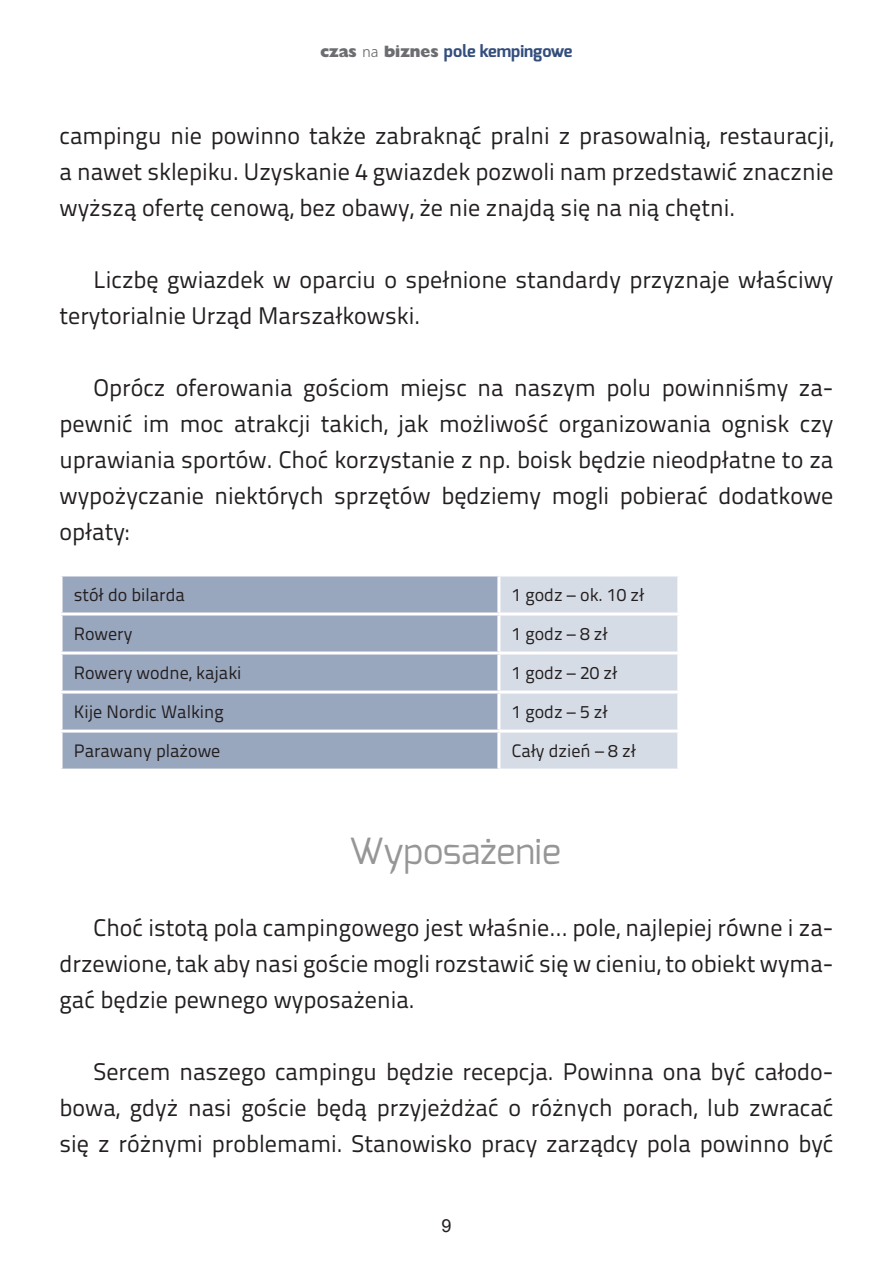
<style>
.page{position:relative;width:893px;height:1276px;background:#fff}
.page>*{position:absolute;margin:0;border:0;box-sizing:border-box;transform-origin:0 0}
.srodtyt{font:36px "Exo";color:#969696}
.Body_Text{font:24px/36px "Titillium Text 22 L";color:#231f20;text-align:justify}
.tabela_body{font:18px "Titillium Text 22 L";color:#231f20}
.t1{font:18px "Arial";color:#231f20}
.t2{font:700 16.5px "Exo";color:#334e7d}
.s1{font-family:"Humanst 521 X Bd PL";font-weight:400;font-size:15px;color:#6c6d70}
.s2{font-family:"Humnst 777 Lt PL";font-weight:400;font-size:15px;color:#6c6d70}
</style>
<div class="page">
<div style="left:63px;top:576px;width:434px;height:192px;background:#99a7be"></div>
<div style="left:500px;top:576px;width:177px;height:192px;background:#d6dce5"></div>
<hr style="left:60px;top:612px;width:439px;height:3px;background:#fff">
<hr style="left:499px;top:612px;width:181px;height:3px;background:#fff">
<hr style="left:60px;top:651px;width:439px;height:3px;background:#fff">
<hr style="left:499px;top:651px;width:181px;height:3px;background:#fff">
<hr style="left:60px;top:690px;width:439px;height:3px;background:#fff">
<hr style="left:499px;top:690px;width:181px;height:3px;background:#fff">
<hr style="left:60px;top:729px;width:439px;height:3px;background:#fff">
<hr style="left:499px;top:729px;width:181px;height:3px;background:#fff">
<p class="t2" style="left:320px;top:41px;width:253px"><span class="s1">czas</span> <span class="s2">na</span> <span class="s1">biznes</span> pole kempingowe</p>
<p class="Body_Text" style="left:60px;top:116px;width:775px">campingu nie powinno także zabraknąć pralni z prasowalnią, restauracji, a nawet sklepiku. Uzyskanie 4 gwiazdek pozwoli nam przedstawić znacznie wyższą ofertę cenową, bez obawy, że nie znajdą się na nią chętni.</p>
<p class="Body_Text" style="left:60px;top:260px;width:775px;text-indent:34px">Liczbę gwiazdek w oparciu o spełnione standardy przyznaje właściwy terytorialnie Urząd Marszałkowski.</p>
<p class="Body_Text" style="left:60px;top:368px;width:775px;text-indent:34px">Oprócz oferowania gościom miejsc na naszym polu powinniśmy za&shy;pewnić im moc atrakcji takich, jak możliwość organizowania ognisk czy uprawiania sportów. Choć korzystanie z np. boisk będzie nieodpłatne to za wypożyczanie niektórych sprzętów będziemy mogli pobierać dodatkowe opłaty:</p>
<p class="tabela_body" style="left:74px;top:581px;width:113px">stół do bilarda</p>
<p class="tabela_body" style="left:512px;top:581px;width:134px">1 godz – ok. 10 zł</p>
<p class="tabela_body" style="left:74px;top:620px;width:60px">Rowery</p>
<p class="tabela_body" style="left:512px;top:620px;width:98px">1 godz – 8 zł</p>
<p class="tabela_body" style="left:74px;top:659px;width:169px">Rowery wodne, kajaki</p>
<p class="tabela_body" style="left:512px;top:659px;width:107px">1 godz – 20 zł</p>
<p class="tabela_body" style="left:74px;top:698px;width:151px">Kije Nordic Walking</p>
<p class="tabela_body" style="left:512px;top:698px;width:98px">1 godz – 5 zł</p>
<p class="tabela_body" style="left:74px;top:737px;width:148px">Parawany plażowe</p>
<p class="tabela_body" style="left:512px;top:737px;width:126px">Cały dzień – 8 zł</p>
<p class="srodtyt" style="left:349px;top:828px;width:213px">Wyposażenie</p>
<p class="Body_Text" style="left:60px;top:908px;width:775px;text-indent:34px">Choć istotą pola campingowego jest właśnie… pole, najlepiej równe i za&shy;drzewione, tak aby nasi goście mogli rozstawić się w cieniu, to obiekt wyma&shy;gać będzie pewnego wyposażenia.</p>
<p class="Body_Text" style="left:60px;top:1052px;width:775px;text-indent:34px">Sercem naszego campingu będzie recepcja. Powinna ona być całodo&shy;bowa, gdyż nasi goście będą przyjeżdżać o różnych porach, lub zwracać się z różnymi problemami. Stanowisko pracy zarządcy pola powinno być</p>
<p class="t1" style="left:441px;top:1213px;width:12px">9</p>
</div>
